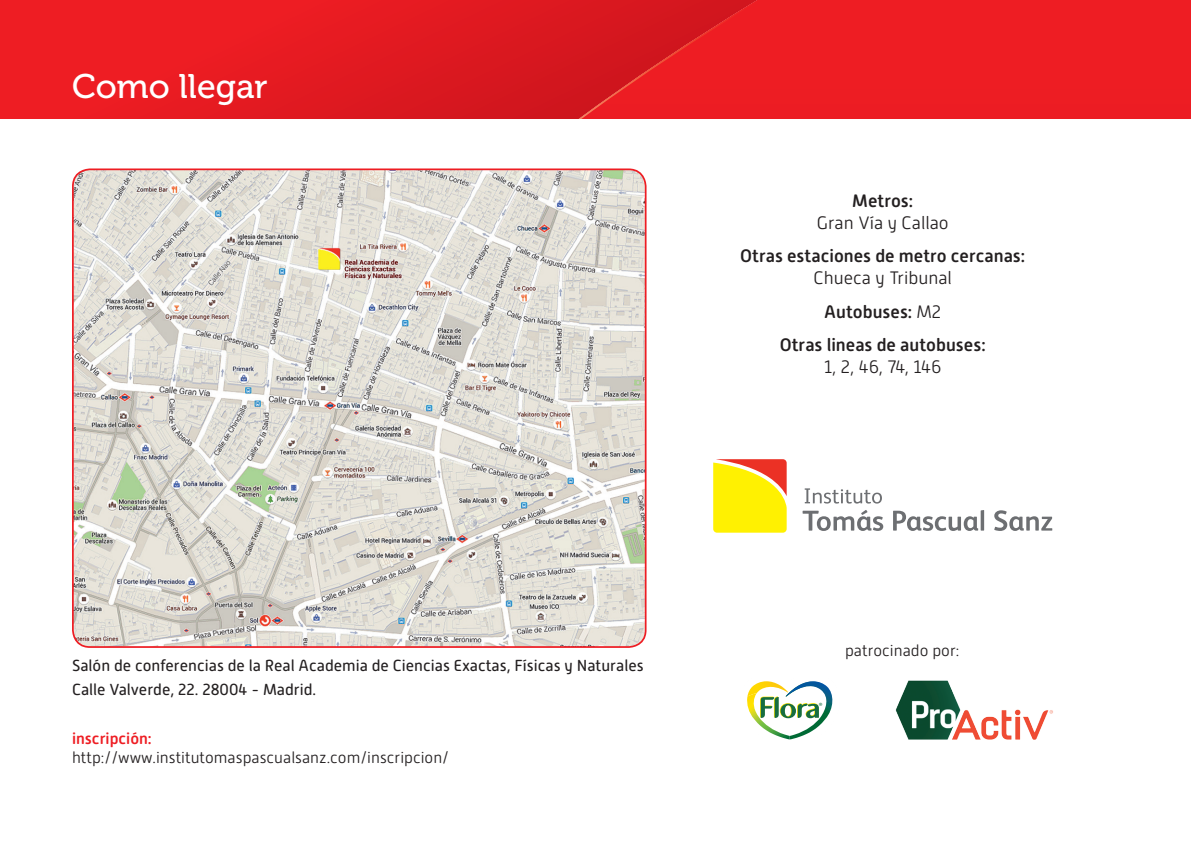
<style>
.page{position:relative;width:1191px;height:851px;background:#fff}
.page>*{position:absolute;margin:0;border:0;box-sizing:border-box;transform-origin:0 0}
.t1{font:34px "Museo 500";color:#fff}
.t2{font:500 18px/33.6px "Alwyn New Rounded";color:#231f20;text-align:center}
.t3{font:300 18px "Alwyn New Rounded";color:#231f20}
.t4{font:16px/24px "Alwyn New Rounded";color:#231f20}
.t5{font:300 16px "Alwyn New Rounded";color:#231f20}
.t6{font:500 16px "Alwyn New Rounded";color:#ee1d23}
.t7{font:9px "Myriad Pro";color:#166d41}
.s1{font-weight:300}
</style>
<div class="page">
<svg style="left:0;top:0;width:578px;height:119px"></svg>
<div style="left:760px;top:0;width:431px;height:119px;background:#ee1d23"></div>
<svg style="left:578px;top:0;width:182px;height:119px"></svg>
<svg style="left:0;top:61px;width:416px;height:58px"></svg>
<img style="left:73px;top:169px;width:572px;height:478px">
<div style="left:72px;top:168px;width:574px;height:479px;border:2px solid #ee1d23;border-radius:17px"></div>
<svg style="left:804px;top:488px;width:78px;height:15px"></svg>
<svg style="left:713px;top:459px;width:73px;height:73px"></svg>
<svg style="left:802px;top:510px;width:81px;height:21px"></svg>
<svg style="left:893px;top:510px;width:85px;height:21px"></svg>
<svg style="left:980px;top:510px;width:4px;height:20px"></svg>
<svg style="left:994px;top:510px;width:58px;height:21px"></svg>
<img style="left:895px;top:680px;width:158px;height:59px">
<svg style="left:747px;top:681px;width:86px;height:58px"></svg>
<h1 class="t1" style="left:72px;top:67px;width:197px">Como llegar</h1>
<p class="t2" style="left:852px;top:184px;width:62px">Metros:</p>
<p class="t3" style="left:816px;top:212px;width:133px">Gran Vía y Callao</p>
<p class="t2" style="left:740px;top:239px;width:286px">Otras estaciones de metro cercanas:</p>
<p class="t2" style="left:780px;top:261px;width:207px"><span class="s1">Chueca y Tribunal<br></span>Autobuses: <span class="s1">M2<br></span>Otras lineas de autobuses:</p>
<p class="t3" style="left:824px;top:356px;width:119px">1, 2, 46, 74, 146</p>
<p class="t4" style="left:72px;top:653px;width:573px">Salón de conferencias de la Real Academia de Ciencias Exactas, Físicas y Naturales<br>Calle Valverde, 22. 28004 - Madrid.</p>
<p class="t6" style="left:72px;top:729px;width:81px">inscripción:</p>
<p class="t5" style="left:72px;top:748px;width:379px">http://www.institutomaspascualsanz.com/inscripcion/</p>
<p class="t7" style="left:819px;top:700px;width:5px">®</p>
<p class="t5" style="left:845px;top:641px;width:116px">patrocinado por:</p>
</div>
